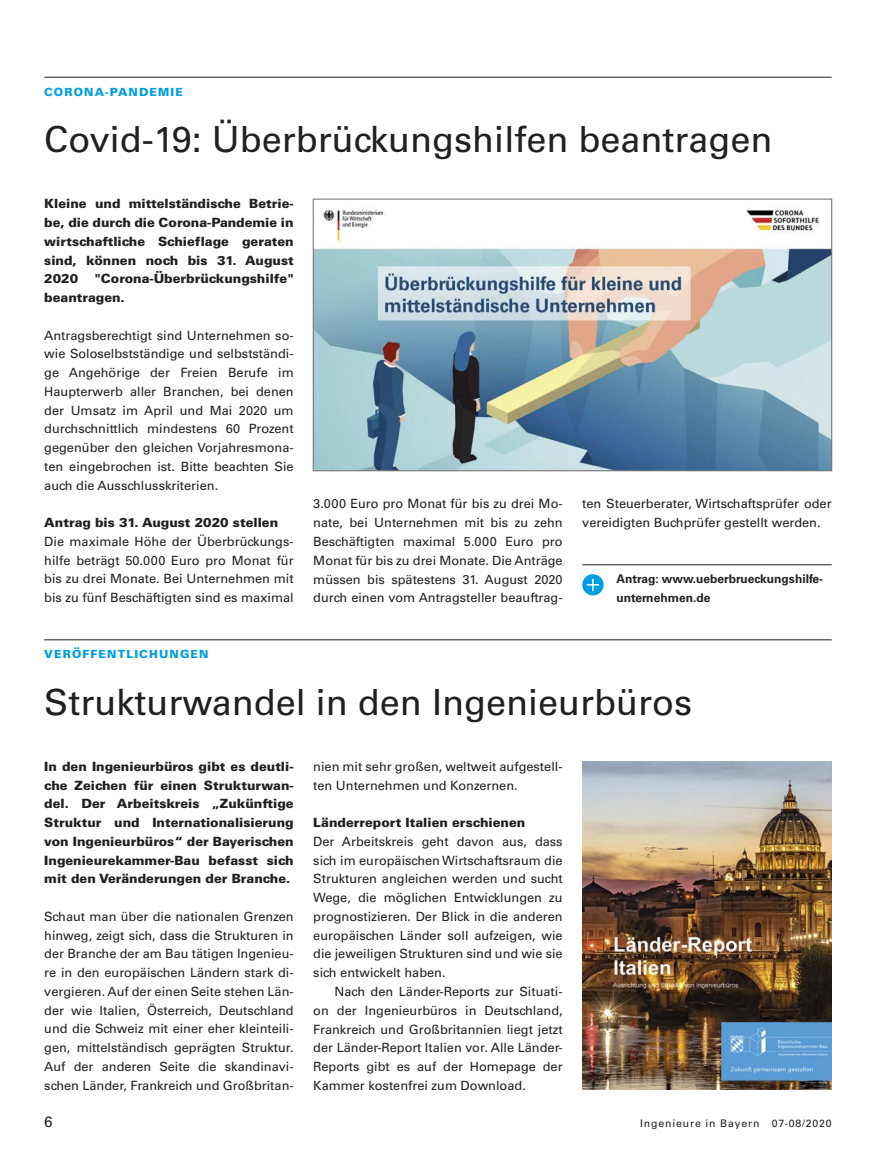
<style>
.page{position:relative;width:876px;height:1172px;background:#fff}
.page>*{position:absolute;margin:0;border:0;box-sizing:border-box;transform-origin:0 0}
.t1{font:36px "Univers LT Std";color:#20201e}
.t2{font:15px "Univers LT Std";color:#20201e}
.t3{font:12.75px/18.8px "Univers LT Std";color:#20201e;text-align:justify}
.t4{font:900 12.75px/18.8px "Univers LT Std";color:#20201e;text-align:justify}
.t5{font:700 12px/18.8px "Univers LT Std";color:#20201e}
.t6{font:900 11.25px "Univers LT Std";letter-spacing:.1em;color:#009de0}
.t7{font:10.5px "Univers LT Std";letter-spacing:.08em;color:#20201e}
</style>
<div class="page">
<hr style="left:44px;top:77px;width:787px;height:1px;background:#20201e">
<hr style="left:44px;top:639px;width:787px;height:1px;background:#20201e">
<hr style="left:582px;top:564px;width:249px;height:1px;background:#20201e">
<img style="left:582px;top:761px;width:249px;height:328px">
<img style="left:314px;top:208px;width:515px;height:261px">
<div style="left:312px;top:199px;width:519px;height:272px;border:1px solid #787877"></div>
<svg style="left:582px;top:574px;width:21px;height:21px"></svg>
<p class="t6" style="left:44px;top:85px;width:140px">CORONA-PANDEMIE</p>
<h1 class="t1" style="left:44px;top:118px;width:729px">Covid-19: Überbrückungshilfen beantragen</h1>
<p class="t4" style="left:44px;top:194px;width:251px">Kleine und mittelständische Betrie&shy;be, die durch die Corona-Pandemie in wirtschaftliche Schieflage geraten sind, können noch bis 31. August 2020</p>
<p class="t4" style="left:44px;top:269px;width:251px;text-indent:50px">"Corona-Überbrückungshilfe" beantragen.</p>
<p class="t3" style="left:44px;top:326px;width:251px">Antragsberechtigt sind Unternehmen so&shy;wie Soloselbstständige und selbstständi&shy;ge Angehörige der Freien Berufe im Haupterwerb aller Branchen, bei denen der Umsatz im April und Mai 2020 um durchschnittlich mindestens 60 Prozent gegenüber den gleichen Vorjahresmona&shy;ten eingebrochen ist. Bitte beachten Sie auch die Ausschlusskriterien.</p>
<p class="t4" style="left:44px;top:513px;width:235px">Antrag bis 31. August 2020 stellen</p>
<p class="t3" style="left:44px;top:532px;width:251px">Die maximale Höhe der Überbrückungs&shy;hilfe beträgt 50.000 Euro pro Monat für bis zu drei Monate. Bei Unternehmen mit bis zu fünf Beschäftigten sind es maximal</p>
<p class="t6" style="left:44px;top:647px;width:166px">VERÖFFENTLICHUNGEN</p>
<p class="t3" style="left:313px;top:495px;width:251px">3.000 Euro pro Monat für bis zu drei Mo&shy;nate, bei Unternehmen mit bis zu zehn Beschäftigten maximal 5.000 Euro pro Monat für bis zu drei Monate. Die Anträge müssen bis spätestens 31. August 2020 durch einen vom Antragsteller beauftrag-</p>
<p class="t3" style="left:582px;top:494px;width:251px">ten Steuerberater, Wirtschaftsprüfer oder vereidigten Buchprüfer gestellt werden.</p>
<p class="t5" style="left:616px;top:570px;width:208px">Antrag: www.ueberbrueckungshilfe&shy;unternehmen.de</p>
<h1 class="t1" style="left:44px;top:680px;width:649px">Strukturwandel in den Ingenieurbüros</h1>
<p class="t4" style="left:44px;top:757px;width:251px">In den Ingenieurbüros gibt es deutli&shy;che Zeichen für einen Strukturwan&shy;del. Der Arbeitskreis „Zukünftige Struktur und Internationalisierung von Ingenieurbüros“ der Bayerischen Ingenieurekammer-Bau befasst sich mit den Veränderungen der Branche.</p>
<p class="t3" style="left:44px;top:907px;width:251px">Schaut man über die nationalen Grenzen hinweg, zeigt sich, dass die Strukturen in der Branche der am Bau tätigen Ingenieu&shy;re in den europäischen Ländern stark di&shy;vergieren. Auf der einen Seite stehen Län&shy;der wie Italien, Österreich, Deutschland und die Schweiz mit einer eher kleinteili&shy;gen, mittelständisch geprägten Struktur.<br>Auf der anderen Seite die skandinavi&shy;schen Länder, Frankreich und Großbritan-</p>
<p class="t3" style="left:313px;top:757px;width:251px">nien mit sehr großen, weltweit aufgestell&shy;ten Unternehmen und Konzernen.</p>
<p class="t4" style="left:313px;top:813px;width:213px">Länderreport Italien erschienen</p>
<p class="t3" style="left:313px;top:832px;width:251px">Der Arbeitskreis geht davon aus, dass sich im europäischen Wirtschaftsraum die Strukturen angleichen werden und sucht Wege, die möglichen Entwicklungen zu prognostizieren. Der Blick in die anderen europäischen Länder soll aufzeigen, wie die jeweiligen Strukturen sind und wie sie sich entwickelt haben.</p>
<p class="t3" style="left:313px;top:982px;width:251px;text-indent:21px">Nach den Länder-Reports zur Situati&shy;on der Ingenieurbüros in Deutschland, Frankreich und Großbritannien liegt jetzt der Länder-Report Italien vor. Alle Länder-Reports gibt es auf der Homepage der Kammer kostenfrei zum Download.</p>
<p class="t2" style="left:44px;top:1113px;width:10px">6</p>
<p class="t7" style="left:640px;top:1117px;width:193px">Ingenieure in Bayern 07-08/2020</p>
</div>
